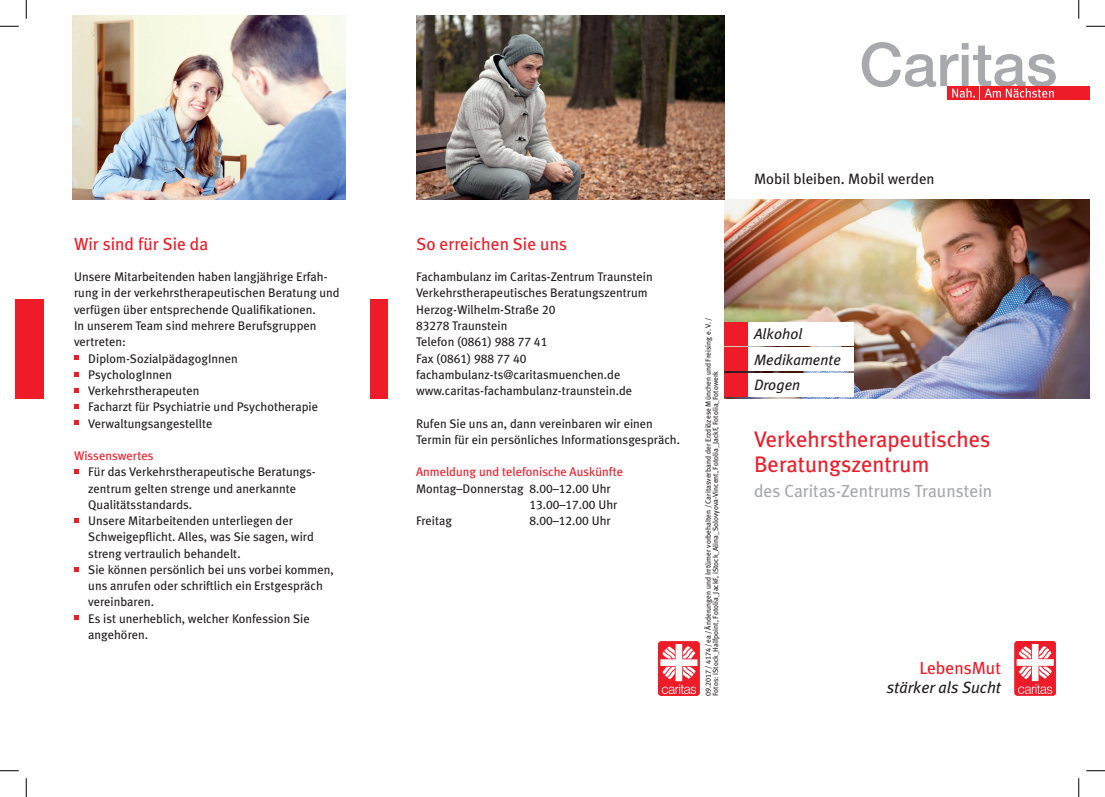
<style>
.page{position:relative;width:1105px;height:797px;background:#fff}
.page>*{position:absolute;margin:0;border:0;box-sizing:border-box;transform-origin:0 0}
.t1{font:22.5px/25px "Meta Plus";color:#ee1c28}
.t2{font:17.5px "Meta Plus";color:#ee1c28}
.t3{font:17.5px "Meta Plus";color:#a8a9ad}
.t4{font:italic 16.25px "Meta Plus";color:#231f20}
.t5{font:15px "Meta Plus";color:#231f20}
.t6{font:italic 15px "Meta Plus";color:#231f20}
.t7{font:12.5px/16.2px "Meta Plus";color:#231f20}
.t8{font:12.5px/16.2px "Meta Plus";color:#ee1c28}
.t9{font:12.5px/16.2px "Meta Plus Book Caps";color:#231f20}
.t10{font:7.5px/7.5px "Meta Plus";color:#231f20}
.s1{font-family:"Meta Plus Book Caps"}
.s2{font-family:"Meta Plus"}
.s3{color:#231f20}
.s4{font-family:"Meta Plus Book Caps";color:#231f20}
</style>
<div class="page">
<img style="left:724px;top:200px;width:365px;height:198px">
<img style="left:72px;top:16px;width:273px;height:184px">
<div style="left:16px;top:299px;width:28px;height:99px;background:#ee1c28"></div>
<div style="left:370px;top:299px;width:18px;height:99px;background:#ee1c28"></div>
<svg style="left:74px;top:355px;width:5px;height:5px"></svg>
<svg style="left:74px;top:372px;width:5px;height:4px"></svg>
<svg style="left:74px;top:388px;width:5px;height:4px"></svg>
<svg style="left:74px;top:404px;width:5px;height:5px"></svg>
<svg style="left:74px;top:420px;width:5px;height:5px"></svg>
<svg style="left:74px;top:469px;width:5px;height:5px"></svg>
<svg style="left:74px;top:518px;width:5px;height:4px"></svg>
<svg style="left:74px;top:567px;width:5px;height:4px"></svg>
<svg style="left:74px;top:615px;width:5px;height:5px"></svg>
<img style="left:416px;top:16px;width:308px;height:184px">
<div style="left:1015px;top:641px;width:40px;height:54px;border:1px solid #ee1c28;border-radius:3px"></div>
<svg style="left:1017px;top:644px;width:37px;height:50px"></svg>
<div style="left:658px;top:641px;width:41px;height:54px;border:1px solid #ee1c28;border-radius:3px"></div>
<svg style="left:660px;top:644px;width:37px;height:50px"></svg>
<div style="left:947px;top:86px;width:31px;height:14px;background:#ee1c28"></div>
<div style="left:980px;top:86px;width:109px;height:14px;background:#ee1c28"></div>
<svg style="left:862px;top:42px;width:194px;height:56px"></svg>
<div style="left:747px;top:373px;width:107px;height:23px;background:#fff"></div>
<div style="left:724px;top:373px;width:23px;height:23px;background:#ee1c28"></div>
<div style="left:747px;top:347px;width:107px;height:23px;background:#fff"></div>
<div style="left:724px;top:347px;width:23px;height:23px;background:#ee1c28"></div>
<div style="left:747px;top:322px;width:107px;height:23px;background:#fff"></div>
<div style="left:724px;top:322px;width:23px;height:23px;background:#ee1c28"></div>
<svg style="left:0;top:25px;width:19px;height:2px"></svg>
<svg style="left:1086px;top:25px;width:19px;height:2px"></svg>
<svg style="left:0;top:770px;width:19px;height:1px"></svg>
<svg style="left:1086px;top:770px;width:19px;height:1px"></svg>
<svg style="left:25px;top:0;width:2px;height:19px"></svg>
<svg style="left:25px;top:778px;width:2px;height:19px"></svg>
<svg style="left:1078px;top:0;width:1px;height:19px"></svg>
<svg style="left:1078px;top:778px;width:1px;height:19px"></svg>
<h2 class="t2" style="left:74px;top:234px;width:136px">Wir sind für Sie da</h2>
<h2 class="t2" style="left:416px;top:234px;width:152px">So erreichen Sie uns</h2>
<p class="t7" style="left:74px;top:269px;width:255px">Unsere Mitarbeitenden haben langjährige Erfah-</p>
<p class="t7" style="left:74px;top:285px;width:267px">rung in der verkehrstherapeutischen Beratung und</p>
<p class="t7" style="left:74px;top:301px;width:243px">verfügen über entsprechende Qualifikationen.</p>
<p class="t7" style="left:74px;top:317px;width:244px">In unserem Team sind mehrere Berufsgruppen</p>
<p class="t7" style="left:74px;top:334px;width:53px">vertreten:</p>
<p class="t7" style="left:88px;top:350px;width:151px">Diplom-SozialpädagogInnen</p>
<p class="t7" style="left:88px;top:366px;width:85px">PsychologInnen</p>
<p class="t7" style="left:88px;top:382px;width:113px">Verkehrstherapeuten</p>
<p class="t7" style="left:88px;top:399px;width:231px">Facharzt für Psychiatrie und Psychotherapie</p>
<p class="t7" style="left:88px;top:415px;width:126px">Verwaltungsangestellte</p>
<p class="t8" style="left:74px;top:447px;width:81px">Wissenswertes</p>
<p class="t7" style="left:88px;top:464px;width:247px">Für das Verkehrstherapeutische Beratungs&shy;zentrum gelten strenge und anerkannte Qualitätsstandards.<br>Unsere Mitarbeitenden unterliegen der Schweigepflicht. Alles, was Sie sagen, wird streng vertraulich behandelt.<br>Sie können persönlich bei uns vorbei kommen, uns anrufen oder schriftlich ein Erstgespräch vereinbaren.<br>Es ist unerheblich, welcher Konfession Sie angehören.</p>
<p class="t7" style="left:416px;top:269px;width:238px">Fachambulanz im Caritas-Zentrum Traunstein Verkehrstherapeutisches Beratungszentrum Herzog-Wilhelm-Straße <span class="s1">20<br>83278</span> Traunstein</p>
<p class="t9" style="left:416px;top:333px;width:133px"><span class="s2">Telefon</span> (0861) 988 77 41<br><span class="s2">Fax</span> (0861) 988 77 40</p>
<p class="t7" style="left:416px;top:366px;width:218px">fachambulanz-ts@caritasmuenchen.de www.caritas-fachambulanz-traunstein.de</p>
<p class="t7" style="left:416px;top:415px;width:265px">Rufen Sie uns an, dann vereinbaren wir einen<br>Termin für ein persönliches Informationsgespräch.</p>
<p class="t8" style="left:416px;top:464px;width:209px">Anmeldung und telefonische Auskünfte<br><span class="s3">Montag–Donnerstag</span> <span class="s4">8.00–12.00</span> <span class="s3">Uhr</span></p>
<p class="t9" style="left:529px;top:496px;width:89px">13.00–17.00 <span class="s2">Uhr</span></p>
<p class="t7" style="left:416px;top:512px;width:38px">Freitag</p>
<p class="t9" style="left:529px;top:512px;width:83px">8.00–12.00 <span class="s2">Uhr</span></p>
<p class="t10" style="left:704px;top:696px;width:380px;rotate:-90deg"><span class="s1">09.2017 / 4174</span> /ea / Änderungen und Irrtümer vorbehalten / Caritasverband der Erzdiözese München und Freising e. V. /<br>Fotos: iStock_Halfpoint, Fotolia_JackF, iStock_Alina_Solovyova-Vincent, Fotolia_JackF, Fotolia_Fotowerk</p>
<p class="t5" style="left:754px;top:170px;width:182px">Mobil bleiben. Mobil werden</p>
<p class="t6" style="left:754px;top:325px;width:50px">Alkohol</p>
<p class="t6" style="left:754px;top:351px;width:88px">Medikamente</p>
<p class="t6" style="left:754px;top:376px;width:48px">Drogen</p>
<h1 class="t1" style="left:754px;top:426px;width:238px">Verkehrstherapeutisches<br>Beratungszentrum</h1>
<h2 class="t3" style="left:754px;top:480px;width:240px">des Caritas-Zentrums Traunstein</h2>
<h2 class="t2" style="left:919px;top:658px;width:83px">LebensMut</h2>
<h3 class="t4" style="left:887px;top:678px;width:116px">stärker als Sucht</h3>
</div>
